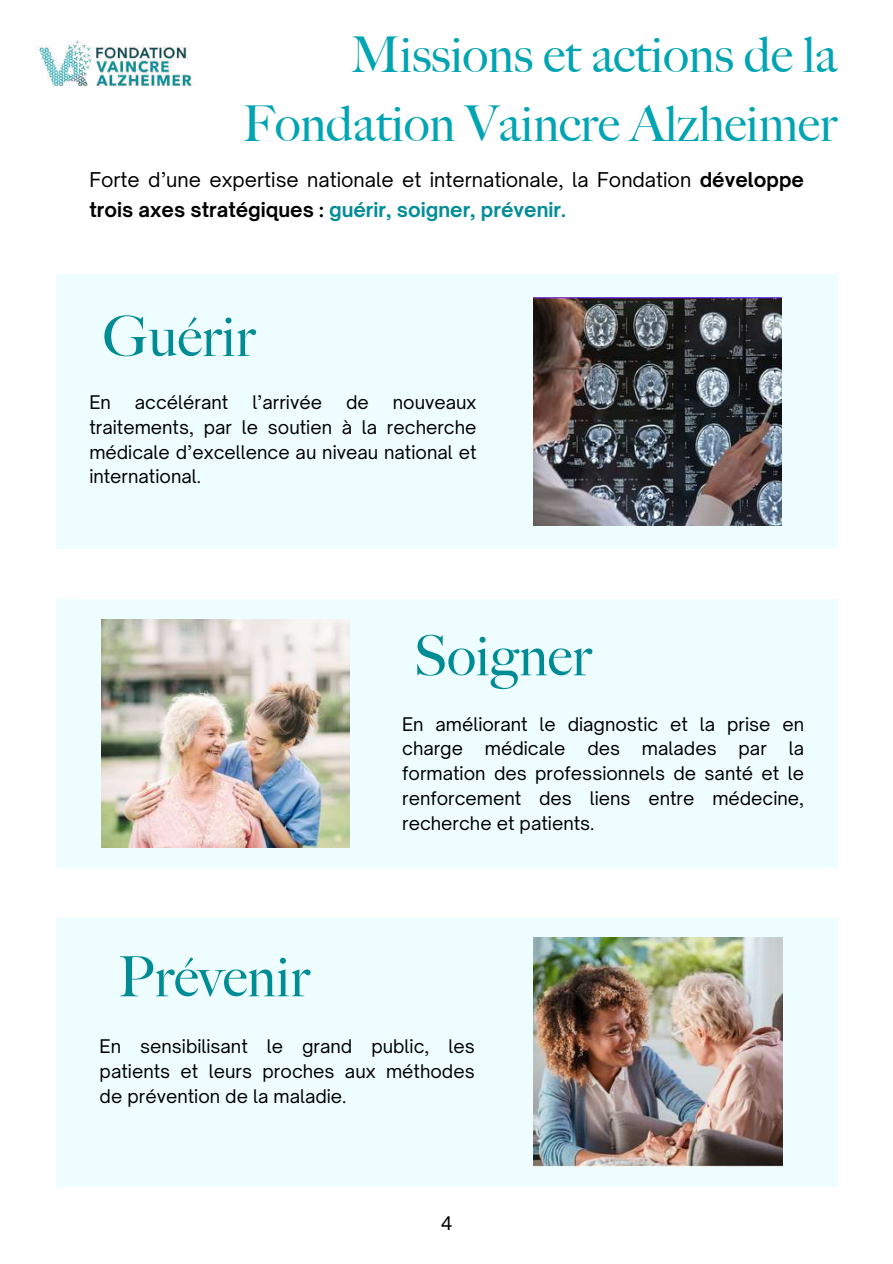
<style>
.page{position:relative;width:893px;height:1264px;background:#fff}
.page>*{position:absolute;margin:0;border:0;box-sizing:border-box;transform-origin:0 0}
.t1{font:500 55.5px "Big Caslon";color:#008c95}
.t2{font:500 49.5px/68.7px "Big Caslon";color:#00a4b2;text-align:right}
.t3{font:19.5px/30.3px "Open Sauce One";color:#000}
.t4{font:18px/24.8px "Open Sauce One";color:#000;text-align:justify}
.s1{font-weight:700}
.s2{font-weight:700;color:#008d98}
</style>
<div class="page">
<img style="left:35px;top:40px;width:159px;height:47px">
<div style="left:56px;top:275px;width:781px;height:274px;background:#eefdff"></div>
<img style="left:533px;top:297px;width:248px;height:229px">
<div style="left:56px;top:599px;width:781px;height:268px;background:#eefdff"></div>
<img style="left:102px;top:619px;width:247px;height:228px">
<div style="left:56px;top:918px;width:781px;height:268px;background:#eefdff"></div>
<img style="left:533px;top:937px;width:249px;height:229px">
<h2 class="t2" style="left:242px;top:21px;width:596px">Missions et actions de la<br>Fondation Vaincre Alzheimer</h2>
<p class="t3" style="left:89px;top:164px;width:716px">Forte d’une expertise nationale et internationale, la Fondation <span class="s1">développe trois axes stratégiques :</span> <span class="s2">guérir, soigner, prévenir.</span></p>
<h1 class="t1" style="left:103px;top:304px;width:154px">Guérir</h1>
<p class="t4" style="left:89px;top:390px;width:23px">En</p>
<p class="t4" style="left:135px;top:390px;width:95px">accélérant</p>
<p class="t4" style="left:252px;top:390px;width:71px">l’arrivée</p>
<p class="t4" style="left:346px;top:390px;width:24px">de</p>
<p class="t4" style="left:89px;top:390px;width:388px;text-indent:303px">nouveaux traitements, par le soutien à la recherche médicale d’excellence au niveau national et international.</p>
<h1 class="t1" style="left:118px;top:944px;width:193px">Prévenir</h1>
<h1 class="t1" style="left:413px;top:623px;width:180px">Soigner</h1>
<p class="t4" style="left:402px;top:711px;width:403px">En améliorant le diagnostic et la prise en charge médicale des malades par la formation des professionnels de santé et le renforcement des liens entre médecine, recherche et patients.</p>
<p class="t4" style="left:100px;top:1034px;width:376px">En sensibilisant le grand public, les patients et leurs proches aux méthodes de prévention de la maladie.</p>
<p class="t4" style="left:441px;top:1210px;width:13px">4</p>
</div>
